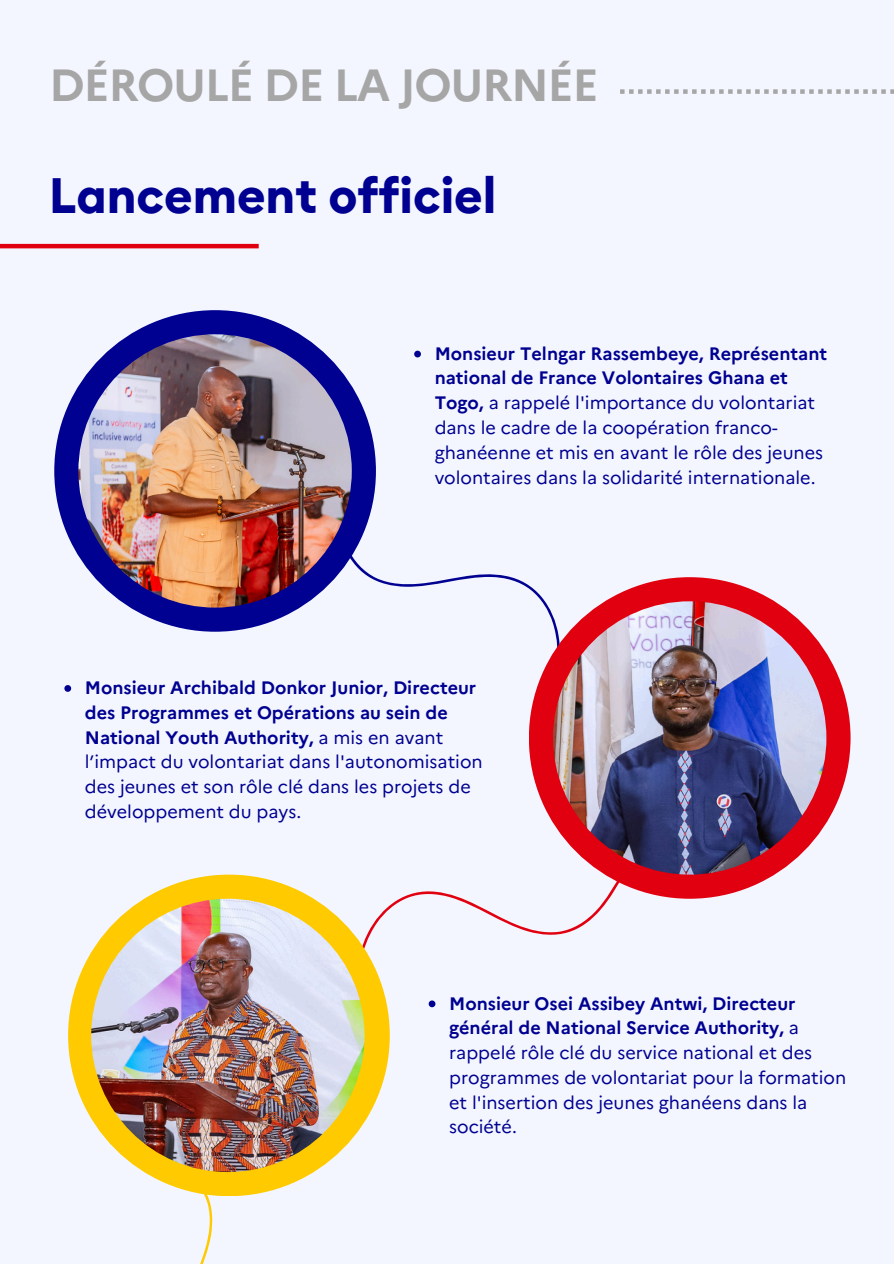
<style>
.page{position:relative;width:894px;height:1264px;background:#fff}
.page>*{position:absolute;margin:0;border:0;box-sizing:border-box;transform-origin:0 0}
.t1{font:700 49.5px "Euclid Circular B";color:#000091}
.t2{font:700 45px "Marianne";letter-spacing:-.03em;color:#a6a6a6}
.t3{font:18px/24.8px "Marianne";color:#000091}
.s1{font-weight:700}
</style>
<div class="page">
<div style="left:0;top:0;width:893px;height:1263px;background:#f3f6fe"></div>
<hr style="left:0;top:244px;width:259px;height:4px;background:#e1000f">
<svg style="left:302px;top:483px;width:258px;height:162px"></svg>
<div style="left:54px;top:310px;width:322px;height:321px;background:#000091;border-radius:50%"></div>
<svg style="left:337px;top:831px;width:324px;height:269px"></svg>
<div style="left:528px;top:577px;width:322px;height:321px;background:#e1000f;border-radius:50%"></div>
<svg style="left:87px;top:1112px;width:284px;height:151px"></svg>
<div style="left:68px;top:874px;width:321px;height:322px;background:#ffca00;border-radius:50%"></div>
<img style="left:78px;top:334px;width:274px;height:273px;border-radius:50%">
<img style="left:553px;top:601px;width:273px;height:273px;border-radius:50%">
<img style="left:91px;top:898px;width:273px;height:273px;border-radius:50%">
<svg style="left:414px;top:351px;width:7px;height:6px"></svg>
<svg style="left:64px;top:685px;width:7px;height:6px"></svg>
<svg style="left:428px;top:1000px;width:7px;height:7px"></svg>
<svg style="left:620px;top:89px;width:273px;height:5px"></svg>
<p class="t2" style="left:49px;top:50px;width:551px">DÉROULÉ DE LA JOURNÉE</p>
<p class="t1" style="left:49px;top:173px;width:448px">Lancement officiel</p>
<p class="t3" style="left:434px;top:339px;width:394px"><span class="s1">Monsieur Telngar Rassembeye, Représentant national de France Volontaires Ghana et Togo,</span> a rappelé l'importance du volontariat dans le cadre de la coopération franco&shy;ghanéenne et mis en avant le rôle des jeunes volontaires dans la solidarité internationale.</p>
<p class="t3" style="left:85px;top:673px;width:399px"><span class="s1">Monsieur Archibald Donkor Junior, Directeur des Programmes et Opérations au sein de National Youth Authority,</span> a mis en avant l’impact du volontariat dans l'autonomisation des jeunes et son rôle clé dans les projets de développement du pays.</p>
<p class="t3" style="left:449px;top:989px;width:398px"><span class="s1">Monsieur Osei Assibey Antwi, Directeur général de National Service Authority,</span> a rappelé rôle clé du service national et des programmes de volontariat pour la formation et l'insertion des jeunes ghanéens dans la société.</p>
</div>
